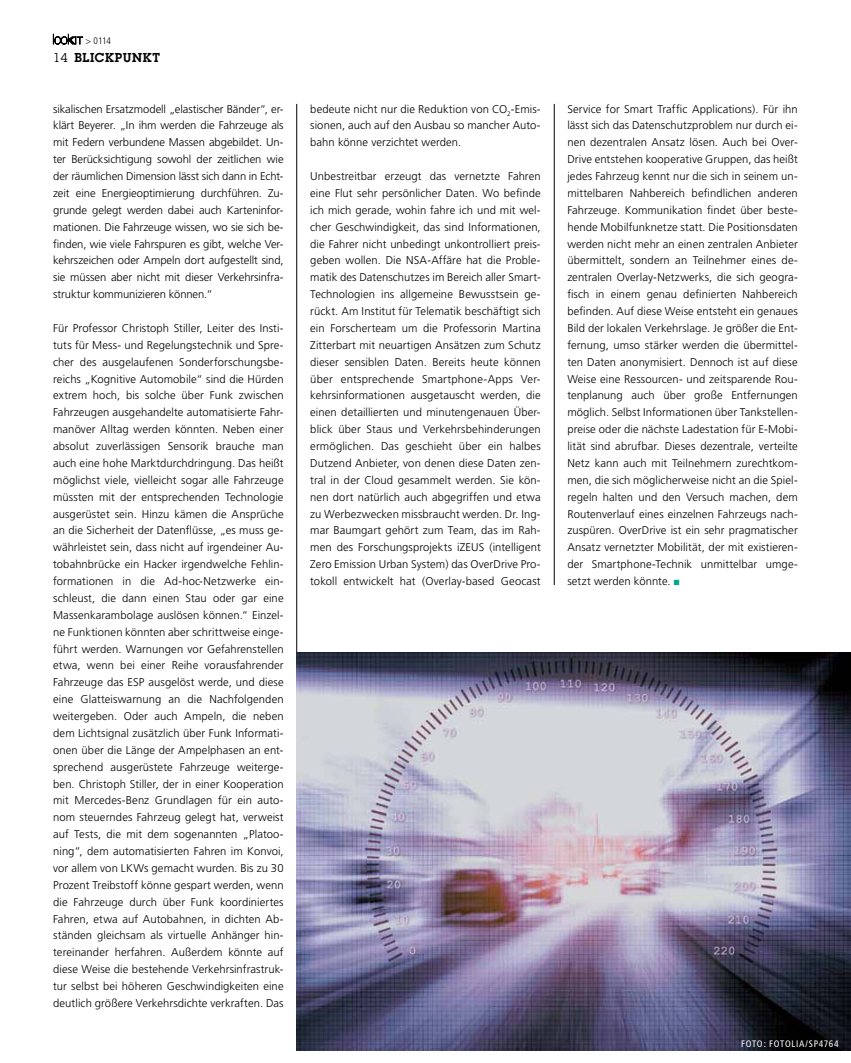
<style>
.page{position:relative;width:851px;height:1063px;background:#fff}
.page>*{position:absolute;margin:0;border:0;box-sizing:border-box;transform-origin:0 0}
.t1{font:600 13.5px "Lubalin Graph";letter-spacing:.04em;color:#000}
.t2{font:300 11.25px/16.9px "Frutiger";letter-spacing:.005em;color:#000;text-align:justify}
.t3{font:condensed 9.38px "Frutiger";letter-spacing:.06em;color:#fff}
.t4{font:300 condensed 9.38px "Frutiger";color:#000}
.s1{font-weight:400}
.s2{color:#00a88e}
</style>
<div class="page">
<svg style="left:53px;top:34px;width:30px;height:10px"></svg>
<hr style="left:296px;top:104px;width:1px;height:549px;background:#000">
<hr style="left:554px;top:104px;width:1px;height:481px;background:#000">
<img style="left:296px;top:653px;width:554px;height:398px">
<p class="t4" style="left:86px;top:36px;width:27px">&gt; 0114</p>
<p class="t1" style="left:53px;top:49px;width:108px"><span class="s1">14</span> BLICKPUNKT</p>
<p class="t2" style="left:53px;top:100px;width:232px">sikalischen Ersatzmodell „elastischer Bänder“, er&shy;klärt Beyerer. „In ihm werden die Fahrzeuge als mit Federn verbundene Massen abgebildet. Un&shy;ter Berücksichtigung sowohl der zeitlichen wie der räumlichen Dimension lässt sich dann in Echt&shy;zeit eine Energieoptimierung durchführen. Zu&shy;grunde gelegt werden dabei auch Karteninfor&shy;mationen. Die Fahrzeuge wissen, wo sie sich be&shy;finden, wie viele Fahrspuren es gibt, welche Ver&shy;kehrszeichen oder Ampeln dort aufgestellt sind, sie müssen aber nicht mit dieser Verkehrsinfra&shy;struktur kommunizieren können.“</p>
<p class="t2" style="left:53px;top:320px;width:232px">Für Professor Christoph Stiller, Leiter des Insti&shy;tuts für Mess- und Regelungstechnik und Spre&shy;cher des ausgelaufenen Sonderforschungsbe&shy;reichs „Kognitive Automobile“ sind die Hürden extrem hoch, bis solche über Funk zwischen Fahrzeugen ausgehandelte automatisierte Fahr&shy;manöver Alltag werden könnten. Neben einer absolut zuverlässigen Sensorik brauche man auch eine hohe Marktdurchdringung. Das heißt möglichst viele, vielleicht sogar alle Fahrzeuge müssten mit der entsprechenden Technologie ausgerüstet sein. Hinzu kämen die Ansprüche an die Sicherheit der Datenflüsse, „es muss ge&shy;währleistet sein, dass nicht auf irgendeiner Au&shy;tobahnbrücke ein Hacker irgendwelche Fehlin&shy;formationen in die Ad-hoc-Netzwerke ein&shy;schleust, die dann einen Stau oder gar eine Massenkarambolage auslösen können.“ Einzel&shy;ne Funktionen könnten aber schrittweise einge&shy;führt werden. Warnungen vor Gefahrenstellen etwa, wenn bei einer Reihe vorausfahrender Fahrzeuge das ESP ausgelöst werde, und diese eine Glatteiswarnung an die Nachfolgenden weitergeben. Oder auch Ampeln, die neben dem Lichtsignal zusätzlich über Funk Informati&shy;onen über die Länge der Ampelphasen an ent&shy;sprechend ausgerüstete Fahrzeuge weiterge&shy;ben. Christoph Stiller, der in einer Kooperation mit Mercedes-Benz Grundlagen für ein auto&shy;nom steuerndes Fahrzeug gelegt hat, verweist auf Tests, die mit dem sogenannten „Platoo&shy;ning“, dem automatisierten Fahren im Konvoi, vor allem von LKWs gemacht wurden. Bis zu 30<br>Prozent Treibstoff könne gespart werden, wenn die Fahrzeuge durch über Funk koordiniertes Fahren, etwa auf Autobahnen, in dichten Ab&shy;ständen gleichsam als virtuelle Anhänger hin&shy;tereinander herfahren. Außerdem könnte auf diese Weise die bestehende Verkehrsinfrastruk&shy;tur selbst bei höheren Geschwindigkeiten eine deutlich größere Verkehrsdichte verkraften. Das</p>
<p class="t2" style="left:310px;top:100px;width:232px">bedeute nicht nur die Reduktion von CO<sub>2</sub>-Emis&shy;sionen, auch auf den Ausbau so mancher Auto&shy;bahn könne verzichtet werden.</p>
<p class="t2" style="left:310px;top:168px;width:232px">Unbestreitbar erzeugt das vernetzte Fahren eine Flut sehr persönlicher Daten. Wo befinde ich mich gerade, wohin fahre ich und mit wel&shy;cher Geschwindigkeit, das sind Informationen, die Fahrer nicht unbedingt unkontrolliert preis&shy;geben wollen. Die NSA-Affäre hat die Proble&shy;matik des Datenschutzes im Bereich aller Smart-Technologien ins allgemeine Bewusstsein ge&shy;rückt. Am Institut für Telematik beschäftigt sich ein Forscherteam um die Professorin Martina Zitterbart mit neuartigen Ansätzen zum Schutz dieser sensiblen Daten. Bereits heute können über entsprechende Smartphone-Apps Ver&shy;kehrsinformationen ausgetauscht werden, die einen detaillierten und minutengenauen Über&shy;blick über Staus und Verkehrsbehinderungen ermöglichen. Das geschieht über ein halbes Dutzend Anbieter, von denen diese Daten zen&shy;tral in der Cloud gesammelt werden. Sie kön&shy;nen dort natürlich auch abgegriffen und etwa zu Werbezwecken missbraucht werden. Dr. Ing&shy;mar Baumgart gehört zum Team, das im Rah&shy;men des Forschungsprojekts iZEUS (intelligent Zero Emission Urban System) das OverDrive Pro&shy;tokoll entwickelt hat (Overlay-based Geocast</p>
<p class="t2" style="left:567px;top:100px;width:232px">Service for Smart Traffic Applications). Für ihn lässt sich das Datenschutzproblem nur durch ei&shy;nen dezentralen Ansatz lösen. Auch bei Over-Drive entstehen kooperative Gruppen, das heißt jedes Fahrzeug kennt nur die sich in seinem un&shy;mittelbaren Nahbereich befindlichen anderen Fahrzeuge. Kommunikation findet über beste&shy;hende Mobilfunknetze statt. Die Positionsdaten werden nicht mehr an einen zentralen Anbieter übermittelt, sondern an Teilnehmer eines de&shy;zentralen Overlay-Netzwerks, die sich geogra&shy;fisch in einem genau definierten Nahbereich befinden. Auf diese Weise entsteht ein genaues Bild der lokalen Verkehrslage. Je größer die Ent&shy;fernung, umso stärker werden die übermittel&shy;ten Daten anonymisiert. Dennoch ist auf diese Weise eine Ressourcen- und zeitsparende Rou&shy;tenplanung auch über große Entfernungen möglich. Selbst Informationen über Tankstellen&shy;preise oder die nächste Ladestation für E-Mobi&shy;lität sind abrufbar. Dieses dezentrale, verteilte Netz kann auch mit Teilnehmern zurechtkom&shy;men, die sich möglicherweise nicht an die Spiel&shy;regeln halten und den Versuch machen, dem Routenverlauf eines einzelnen Fahrzeugs nach&shy;zuspüren. OverDrive ist ein sehr pragmatischer Ansatz vernetzter Mobilität, der mit existieren&shy;der Smartphone-Technik unmittelbar umge&shy;setzt werden könnte. <span class="s2">■</span></p>
<p class="t3" style="left:741px;top:1038px;width:99px">FOTO: FOTOLIA/SP4764</p>
</div>
